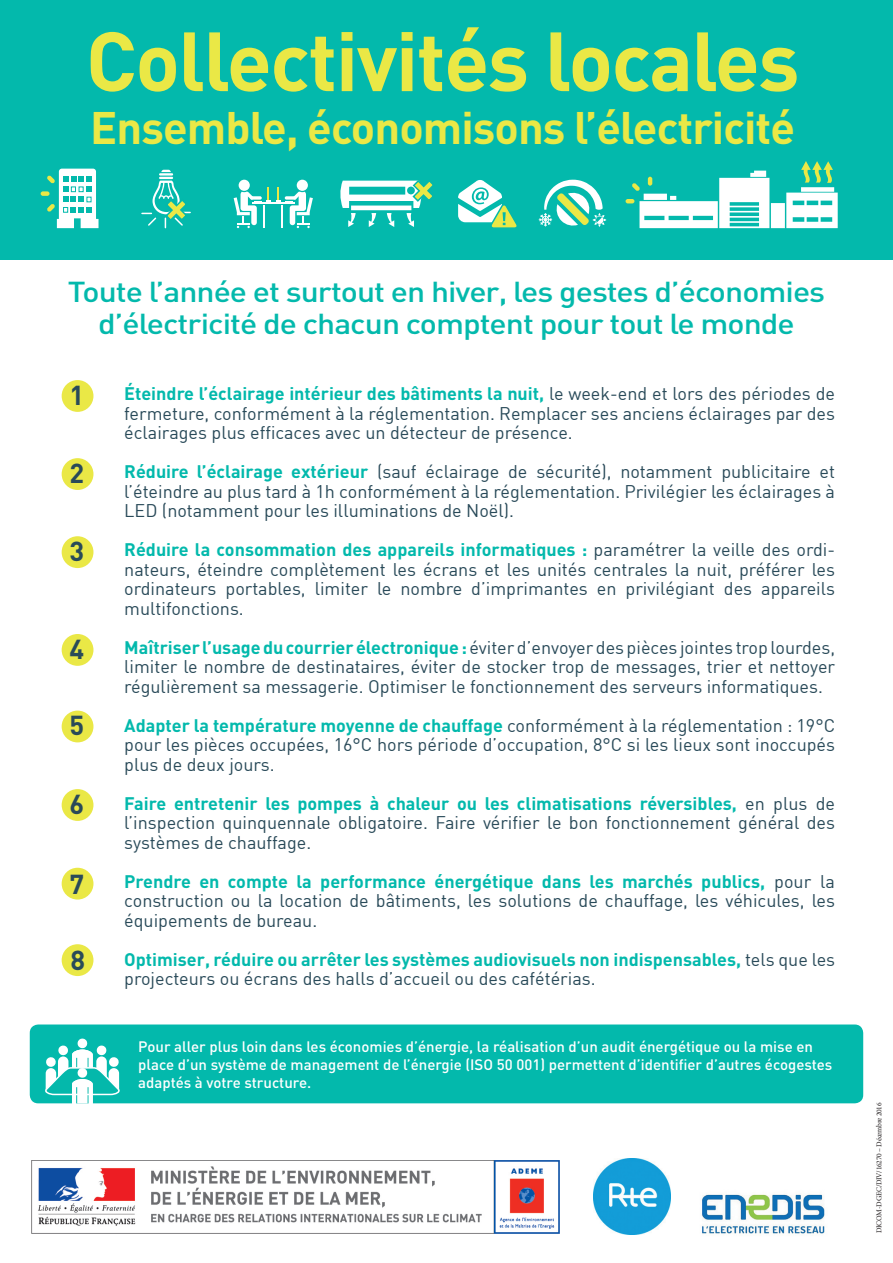
<style>
.page{position:relative;width:893px;height:1263px;background:#fff}
.page>*{position:absolute;margin:0;border:0;box-sizing:border-box;transform-origin:0 0}
.t1{font:700 82.5px "DIN";letter-spacing:-.02em;color:#eae846}
.t2{font:700 45px "DIN";letter-spacing:-.02em;color:#eae846}
.t3{font:500 28.5px/31.5px "DIN";letter-spacing:-.03em;color:#03b9ac;text-align:center;scale:1.12 1}
.t4{font:700 27.15px "DIN";color:#294a59}
.t5{font:18px/19.5px "DIN";color:#294a59;text-align:justify}
.t6{font:700 18px/19.5px "DIN";color:#03b9ac}
.t7{font:500 15px/18px "DIN";color:#fff}
.t8{font:7.5px "Minion Pro";letter-spacing:-.03em;color:#231f20}
.s1{font-weight:700;color:#03b9ac}
.s2{font-weight:400;color:#294a59}
</style>
<div class="page">
<div style="left:0;top:0;width:893px;height:259px;background:#03b9ac"></div>
<svg style="left:458px;top:180px;width:59px;height:48px"></svg>
<svg style="left:340px;top:180px;width:93px;height:47px"></svg>
<svg style="left:41px;top:169px;width:58px;height:59px"></svg>
<div style="left:239px;top:180px;width:11px;height:11px;background:#fff;border-radius:50%"></div>
<svg style="left:234px;top:187px;width:36px;height:41px"></svg>
<div style="left:297px;top:180px;width:11px;height:11px;background:#fff;border-radius:50%"></div>
<hr style="left:270px;top:202px;width:25px;height:2px;background:#fff">
<svg style="left:276px;top:187px;width:37px;height:41px"></svg>
<svg style="left:626px;top:161px;width:212px;height:67px"></svg>
<svg style="left:539px;top:180px;width:67px;height:47px"></svg>
<svg style="left:142px;top:170px;width:48px;height:58px"></svg>
<div style="left:62px;top:380px;width:31px;height:32px;background:#eae846;border-radius:50%"></div>
<div style="left:62px;top:458px;width:31px;height:32px;background:#eae846;border-radius:50%"></div>
<div style="left:62px;top:536px;width:31px;height:32px;background:#eae846;border-radius:50%"></div>
<div style="left:62px;top:634px;width:31px;height:32px;background:#eae846;border-radius:50%"></div>
<div style="left:62px;top:711px;width:31px;height:31px;background:#eae846;border-radius:50%"></div>
<div style="left:62px;top:789px;width:31px;height:32px;background:#eae846;border-radius:50%"></div>
<div style="left:62px;top:868px;width:31px;height:31px;background:#eae846;border-radius:50%"></div>
<div style="left:62px;top:944px;width:31px;height:32px;background:#eae846;border-radius:50%"></div>
<img style="left:594px;top:1158px;width:76px;height:77px">
<img style="left:702px;top:1194px;width:123px;height:40px">
<div style="left:30px;top:1024px;width:833px;height:79px;background:#03b9ac;border-radius:9px"></div>
<svg style="left:44px;top:1038px;width:77px;height:66px"></svg>
<img style="left:31px;top:1160px;width:528px;height:73px">
<h1 class="t1" style="left:86px;top:7px;width:715px">Collectivités locales</h1>
<h2 class="t2" style="left:90px;top:98px;width:706px">Ensemble, économisons l’électricité</h2>
<h3 class="t3" style="left:68px;top:275px;width:678px">Toute l’année et surtout en hiver, les gestes d’économies d’électricité de chacun comptent pour tout le monde</h3>
<h3 class="t4" style="left:70px;top:377px;width:16px">1</h3>
<h3 class="t4" style="left:70px;top:455px;width:16px">2</h3>
<h3 class="t4" style="left:70px;top:533px;width:16px">3</h3>
<h3 class="t4" style="left:70px;top:631px;width:16px">4</h3>
<h3 class="t4" style="left:70px;top:708px;width:16px">5</h3>
<h3 class="t4" style="left:70px;top:786px;width:16px">6</h3>
<h3 class="t4" style="left:70px;top:866px;width:16px">7</h3>
<h3 class="t4" style="left:70px;top:943px;width:16px">8</h3>
<p class="t5" style="left:124px;top:384px;width:712px"><span class="s1">Éteindre l’éclairage intérieur des bâtiments la nuit,</span> le week-end et lors des périodes de fermeture, conformément à la réglementation. Remplacer ses anciens éclairages par des éclairages plus efficaces avec un détecteur de présence.</p>
<p class="t5" style="left:124px;top:462px;width:712px"><span class="s1">Réduire l’éclairage extérieur</span> (sauf éclairage de sécurité), notamment publicitaire et l’éteindre au plus tard à 1h conformément à la réglementation. Privilégier les éclairages à LED (notamment pour les illuminations de Noël).</p>
<p class="t5" style="left:124px;top:540px;width:712px"><span class="s1">Réduire la consommation des appareils informatiques :</span> paramétrer la veille des ordi&shy;nateurs, éteindre complètement les écrans et les unités centrales la nuit, préférer les ordinateurs portables, limiter le nombre d’imprimantes en privilégiant des appareils multifonctions.</p>
<p class="t5" style="left:124px;top:637px;width:712px"><span class="s1">Maîtriser l’usage du courrier électronique :</span> éviter d’envoyer des pièces jointes trop lourdes, limiter le nombre de destinataires, éviter de stocker trop de messages, trier et nettoyer régulièrement sa messagerie. Optimiser le fonctionnement des serveurs informatiques.</p>
<p class="t5" style="left:124px;top:715px;width:712px"><span class="s1">Adapter la température moyenne de chauffage</span> conformément à la réglementation : 19°C pour les pièces occupées, 16°C hors période d’occupation, 8°C si les lieux sont inoccupés plus de deux jours.</p>
<p class="t5" style="left:124px;top:793px;width:712px"><span class="s1">Faire entretenir les pompes à chaleur ou les climatisations réversibles,</span> en plus de l’inspection quinquennale obligatoire. Faire vérifier le bon fonctionnement général des systèmes de chauffage.</p>
<p class="t5" style="left:124px;top:871px;width:712px"><span class="s1">Prendre en compte la performance énergétique dans les marchés publics,</span> pour la construction ou la location de bâtiments, les solutions de chauffage, les véhicules, les équipements de bureau.</p>
<p class="t6" style="left:124px;top:949px;width:712px">Optimiser, réduire ou arrêter les systèmes audiovisuels non indispensables, <span class="s2">tels que les projecteurs ou écrans des halls d’accueil ou des cafétérias.</span></p>
<p class="t7" style="left:138px;top:1037px;width:696px">Pour aller plus loin dans les économies d’énergie, la réalisation d’un audit énergétique ou la mise en place d’un système de management de l’énergie (ISO 50 001) permettent d’identifier d’autres écogestes adaptés à votre structure.</p>
<p class="t8" style="left:874px;top:1233px;width:132px;rotate:-90deg">DICOM-DGEC/DIV/16270 – Décembre 2016</p>
</div>
